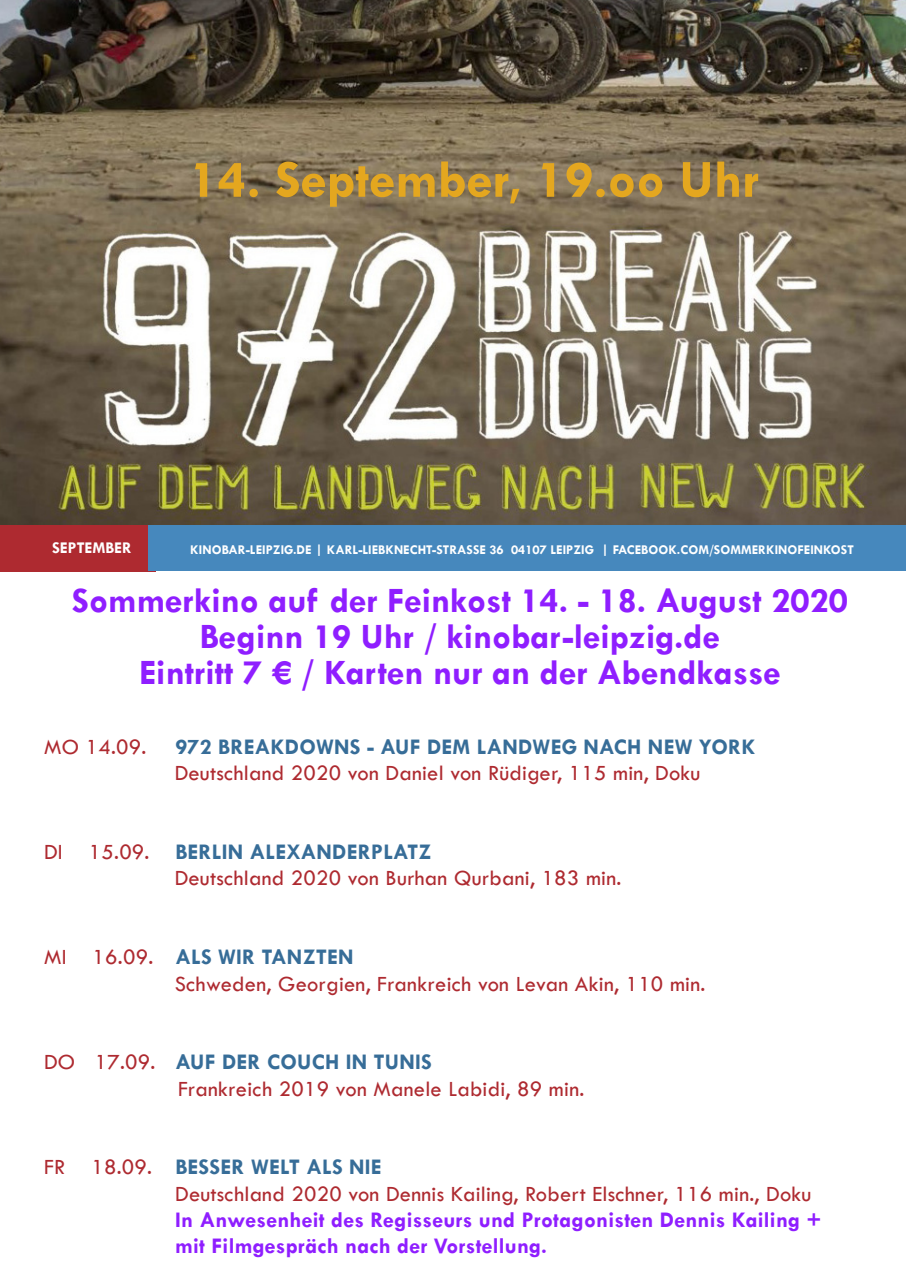
<style>
.page{position:relative;width:906px;height:1276px;background:#fff}
.page>*{position:absolute;margin:0;border:0;box-sizing:border-box;transform-origin:0 0}
.t1{font:700 54px "Tw Cen";color:#e4a71f}
.t2{font:700 36px/36px "Tw Cen";color:#8f1eff;text-align:center}
.t3{font:22.5px/26.2px "Tw Cen";letter-spacing:.01em;color:#ae2a30}
.t4{font:700 22.5px "Tw Cen";letter-spacing:.01em;color:#8f1eff}
.t5{font:700 22.5px "Tw Cen";letter-spacing:.01em;color:#376d98}
.t6{font:700 16.5px "Tw Cen";color:#fff}
.t7{font:700 13.5px "Tw Cen";color:#fff}
.s1{font-weight:700;color:#376d98}
.s2{font-weight:400;color:#ae2a30}
</style>
<div class="page">
<img style="left:0;top:0;width:906px;height:525px">
<div style="left:0;top:525px;width:155px;height:46px;background:#ae2a30"></div>
<div style="left:148px;top:525px;width:758px;height:46px;background:#4688bd"></div>
<p class="t1" style="left:189px;top:147px;width:571px">14. September, 19.oo Uhr</p>
<p class="t6" style="left:52px;top:537px;width:81px">SEPTEMBER</p>
<p class="t7" style="left:190px;top:541px;width:665px">KINOBAR-LEIPZIG.DE | KARL-LIEBKNECHT-STRASSE 36 04107 LEIPZIG | FACEBOOK.COM/SOMMERKINOFEINKOST</p>
<p class="t2" style="left:72px;top:582px;width:777px">Sommerkino auf der Feinkost 14. - 18. August 2020</p>
<p class="t2" style="left:139px;top:618px;width:643px">Beginn 19 Uhr / kinobar-leipzig.de<br>Eintritt 7 € / Karten nur an der Abendkasse</p>
<p class="t3" style="left:44px;top:734px;width:104px">MO 14.09.</p>
<p class="t3" style="left:175px;top:734px;width:583px"><span class="s1">972 BREAKDOWNS - AUF DEM LANDWEG NACH NEW YORK<br></span>Deutschland 2020 von Daniel von Rüdiger, 115 min, Doku</p>
<p class="t5" style="left:44px;top:838px;width:389px"><span class="s2">DI 15.09.</span> BERLIN ALEXANDERPLATZ</p>
<p class="t3" style="left:175px;top:865px;width:448px">Deutschland 2020 von Burhan Qurbani, 183 min.</p>
<p class="t3" style="left:175px;top:944px;width:532px;text-indent:-130px">MI 16.09. <span class="s1">ALS WIR TANZTEN<br></span>Schweden, Georgien, Frankreich von Levan Akin, 110 min.</p>
<p class="t5" style="left:44px;top:1048px;width:389px"><span class="s2">DO 17.09.</span> AUF DER COUCH IN TUNIS</p>
<p class="t3" style="left:178px;top:1075px;width:408px">Frankreich 2019 von Manele Labidi, 89 min.</p>
<p class="t5" style="left:44px;top:1153px;width:339px"><span class="s2">FR 18.09.</span> BESSER WELT ALS NIE</p>
<p class="t3" style="left:175px;top:1180px;width:638px">Deutschland 2020 von Dennis Kailing, Robert Elschner, 116 min., Doku</p>
<p class="t4" style="left:175px;top:1206px;width:648px">In Anwesenheit des Regisseurs und Protagonisten Dennis Kailing +</p>
<p class="t4" style="left:175px;top:1232px;width:373px">mit Filmgespräch nach der Vorstellung.</p>
</div>
